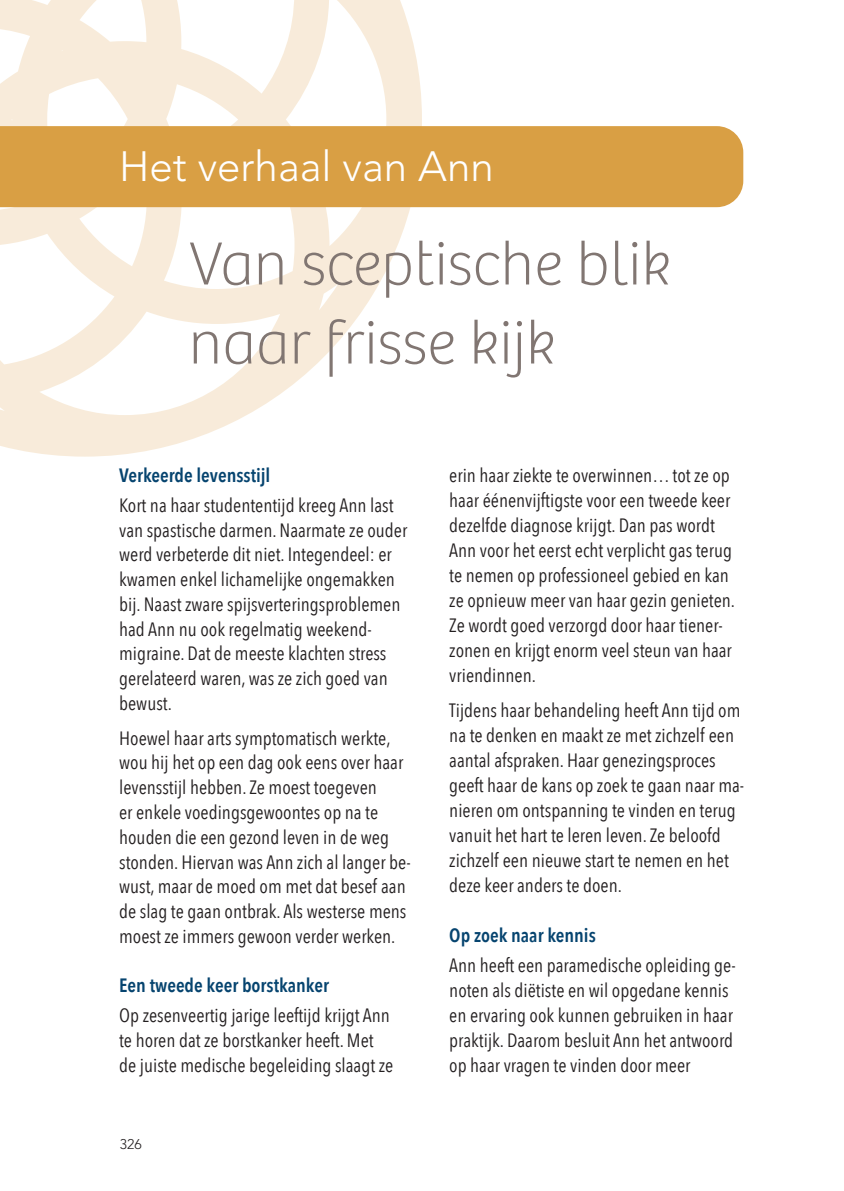
<style>
.page{position:relative;width:844px;height:1191px;background:#fff}
.page>*{position:absolute;margin:0;border:0;box-sizing:border-box;transform-origin:0 0}
.t1{font:100 63px/78.9px "Bree";color:#817672}
.t2{font:300 42px "Avenir LT Std";color:#fff}
.t3{font:19.25px/25px "Avenir Next Condensed";color:#231f20}
.t4{font:600 19.25px "Avenir Next Condensed";color:#06446f}
.t5{font:300 14px "Avenir LT Std";color:#231f20}
</style>
<div class="page">
<svg style="left:0;top:0;width:422px;height:456px"></svg>
<div style="left:0;top:126px;width:743px;height:81px;background:#d99f44"></div>
<h2 class="t2" style="left:119px;top:141px;width:376px">Het verhaal van Ann</h2>
<h1 class="t1" style="left:189px;top:225px;width:484px">Van sceptische blik naar frisse kijk</h1>
<p class="t4" style="left:119px;top:459px;width:153px">Verkeerde levensstijl</p>
<p class="t3" style="left:119px;top:492px;width:289px">Kort na haar studententijd kreeg Ann last van spastische darmen. Naarmate ze ouder werd verbeterde dit niet. Integendeel: er kwamen enkel lichamelijke ongemakken bij. Naast zware spijsverteringsproblemen had Ann nu ook regelmatig weekend&shy;migraine. Dat de meeste klachten stress gerelateerd waren, was ze zich goed van bewust.</p>
<p class="t3" style="left:119px;top:724px;width:293px">Hoewel haar arts symptomatisch werkte, wou hij het op een dag ook eens over haar levensstijl hebben. Ze moest toegeven<br>er enkele voedingsgewoontes op na te houden die een gezond leven in de weg stonden. Hiervan was Ann zich al langer be&shy;wust, maar de moed om met dat besef aan de slag te gaan ontbrak. Als westerse mens moest ze immers gewoon verder werken.</p>
<p class="t4" style="left:119px;top:969px;width:211px">Een tweede keer borstkanker</p>
<p class="t3" style="left:119px;top:1002px;width:275px">Op zesenveertig jarige leeftijd krijgt Ann te horen dat ze borstkanker heeft. Met de juiste medische begeleiding slaagt ze</p>
<p class="t5" style="left:120px;top:1135px;width:23px">326</p>
<p class="t3" style="left:449px;top:462px;width:287px">erin haar ziekte te overwinnen… tot ze op haar éénenvijftigste voor een tweede keer dezelfde diagnose krijgt. Dan pas wordt Ann voor het eerst echt verplicht gas terug te nemen op professioneel gebied en kan ze opnieuw meer van haar gezin genieten.<br>Ze wordt goed verzorgd door haar tiener&shy;zonen en krijgt enorm veel steun van haar vriendinnen.</p>
<p class="t3" style="left:449px;top:697px;width:296px">Tijdens haar behandeling heeft Ann tijd om na te denken en maakt ze met zichzelf een aantal afspraken. Haar genezingsproces geeft haar de kans op zoek te gaan naar ma&shy;nieren om ontspanning te vinden en terug vanuit het hart te leren leven. Ze beloofd zichzelf een nieuwe start te nemen en het deze keer anders te doen.</p>
<p class="t4" style="left:449px;top:918px;width:148px">Op zoek naar kennis</p>
<p class="t3" style="left:449px;top:951px;width:288px">Ann heeft een paramedische opleiding ge&shy;noten als diëtiste en wil opgedane kennis en ervaring ook kunnen gebruiken in haar praktijk. Daarom besluit Ann het antwoord op haar vragen te vinden door meer</p>
</div>
